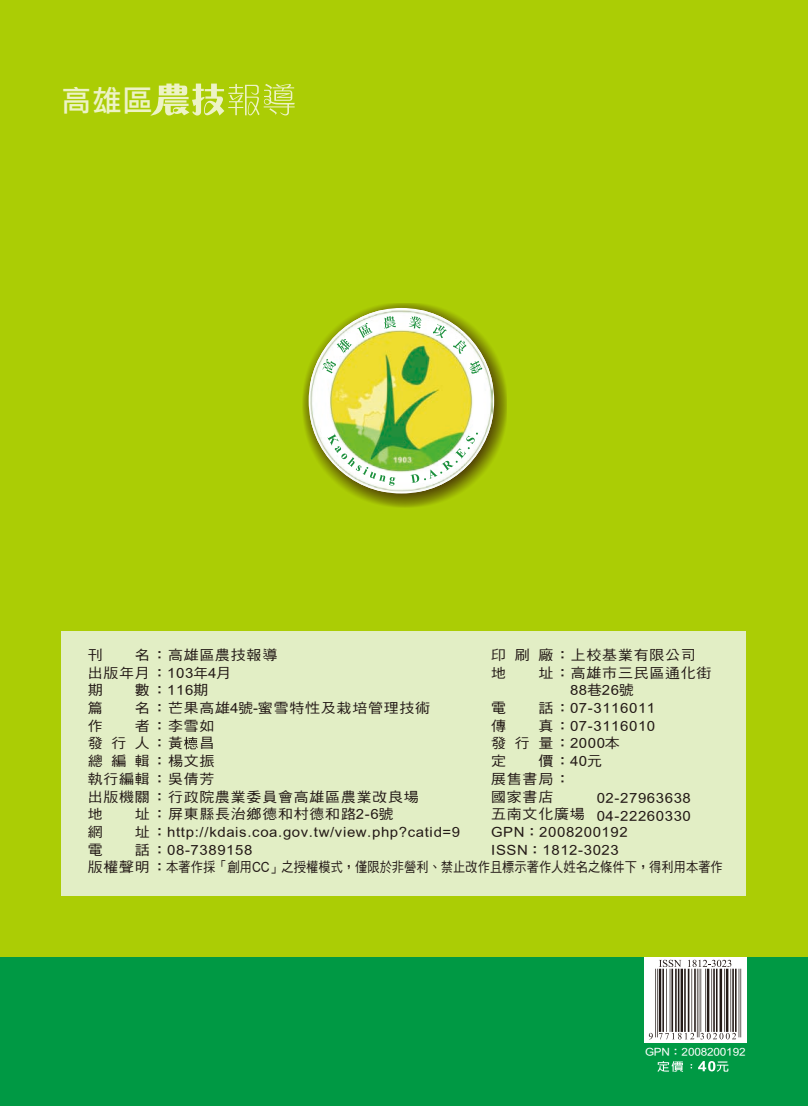
<style>
.page{position:relative;width:808px;height:1106px;background:#abcd05}
.page>*{position:absolute;margin:0;border:0;box-sizing:border-box;transform-origin:0 0}
.t1{font:29.1px "DF Li Hei Md WIN BF";color:#edf3c6}
.t2{font:13.8px/17.7px "DF Hei Md HKP BF";letter-spacing:.055em;color:#231916;scale:1.08 1}
.t3{font:13.8px/17.7px "DF Hei Md HKP BF";color:#231916;scale:1.08 1}
.t4{font:10.8px "DF Hei Md HKP BF";color:#fff;scale:1.08 1}
</style>
<div class="page">
<div style="left:62px;top:631px;width:684px;height:265px;background:#e2eec5"></div>
<div style="left:0;top:957px;width:808px;height:149px;background:#094"></div>
<svg style="left:184px;top:737px;width:14px;height:12px"></svg>
<svg style="left:644px;top:957px;width:102px;height:85px;background:#ebeaea"></svg>
<hr style="left:740px;top:968px;width:1px;height:69px;background:#231916">
<hr style="left:739px;top:968px;width:1px;height:69px;background:#231916">
<hr style="left:735px;top:968px;width:1px;height:63px;background:#231916">
<hr style="left:732px;top:968px;width:2px;height:63px;background:#231916">
<hr style="left:730px;top:968px;width:1px;height:63px;background:#231916">
<hr style="left:726px;top:968px;width:2px;height:63px;background:#231916">
<hr style="left:724px;top:968px;width:1px;height:63px;background:#231916">
<hr style="left:719px;top:968px;width:3px;height:63px;background:#231916">
<hr style="left:716px;top:968px;width:1px;height:63px;background:#231916">
<hr style="left:713px;top:968px;width:2px;height:63px;background:#231916">
<hr style="left:711px;top:968px;width:1px;height:63px;background:#231916">
<hr style="left:707px;top:968px;width:2px;height:63px;background:#231916">
<hr style="left:705px;top:968px;width:1px;height:63px;background:#231916">
<hr style="left:700px;top:968px;width:1px;height:63px;background:#231916">
<hr style="left:699px;top:968px;width:1px;height:69px;background:#231916">
<hr style="left:697px;top:968px;width:1px;height:69px;background:#231916">
<hr style="left:694px;top:968px;width:2px;height:63px;background:#231916">
<hr style="left:691px;top:968px;width:1px;height:63px;background:#231916">
<hr style="left:688px;top:968px;width:1px;height:63px;background:#231916">
<hr style="left:684px;top:968px;width:2px;height:63px;background:#231916">
<hr style="left:680px;top:968px;width:3px;height:63px;background:#231916">
<hr style="left:678px;top:968px;width:1px;height:63px;background:#231916">
<hr style="left:675px;top:968px;width:2px;height:63px;background:#231916">
<hr style="left:671px;top:968px;width:2px;height:63px;background:#231916">
<hr style="left:670px;top:968px;width:1px;height:63px;background:#231916">
<hr style="left:666px;top:968px;width:1px;height:63px;background:#231916">
<hr style="left:662px;top:968px;width:2px;height:63px;background:#231916">
<hr style="left:659px;top:968px;width:2px;height:63px;background:#231916">
<hr style="left:657px;top:968px;width:1px;height:69px;background:#231916">
<hr style="left:655px;top:968px;width:1px;height:69px;background:#231916">
<svg style="left:649px;top:1032px;width:4px;height:7px"></svg>
<svg style="left:659px;top:1032px;width:35px;height:7px"></svg>
<svg style="left:700px;top:1032px;width:36px;height:7px"></svg>
<svg style="left:659px;top:959px;width:22px;height:8px"></svg>
<svg style="left:688px;top:959px;width:43px;height:8px"></svg>
<svg style="left:657px;top:1061px;width:26px;height:10px"></svg>
<svg style="left:698px;top:1061px;width:30px;height:10px"></svg>
<div style="left:302px;top:304px;width:204px;height:204px;background:#260004;opacity:.74"></div>
<img style="left:311px;top:310px;width:181px;height:181px">
<svg style="left:384px;top:316px;width:12px;height:13px"></svg>
<svg style="left:409px;top:316px;width:12px;height:12px"></svg>
<svg style="left:433px;top:324px;width:13px;height:14px"></svg>
<svg style="left:453px;top:340px;width:13px;height:14px"></svg>
<svg style="left:469px;top:361px;width:13px;height:13px"></svg>
<svg style="left:337px;top:323px;width:35px;height:30px"></svg>
<svg style="left:322px;top:359px;width:14px;height:14px"></svg>
<svg style="left:410px;top:432px;width:68px;height:51px;background:#b0cd81"></svg>
<svg style="left:327px;top:433px;width:68px;height:52px;background:#a5cb83"></svg>
<svg style="left:150px;top:83px;width:145px;height:33px"></svg>
<p class="t1" style="left:62px;top:86px;width:92px">高雄區</p>
<p class="t2" style="left:88px;top:646px;width:177px;text-indent:47px">名：高雄區農技報導出版年月：103年4月<br>期</p>
<p class="t2" style="left:88px;top:646px;width:15px">刊</p>
<p class="t2" style="left:135px;top:681px;width:69px">數：116期</p>
<p class="t2" style="left:491px;top:646px;width:191px">印刷廠：上校基業有限公司地</p>
<p class="t2" style="left:538px;top:663px;width:162px">址：高雄市三民區通化街</p>
<p class="t2" style="left:570px;top:681px;width:61px">88巷26號</p>
<p class="t2" style="left:88px;top:699px;width:15px">篇</p>
<p class="t2" style="left:135px;top:699px;width:275px">名：芒果高雄4號-蜜雪特性及栽培管理技術</p>
<p class="t2" style="left:88px;top:716px;width:15px">作</p>
<p class="t2" style="left:491px;top:699px;width:15px">電</p>
<p class="t2" style="left:538px;top:699px;width:110px">話：07-3116011</p>
<p class="t2" style="left:491px;top:716px;width:15px">傳</p>
<p class="t2" style="left:88px;top:716px;width:308px;text-indent:47px">者：李雪如<br>發行人：黃 昌<br>總編輯：楊文振<br>執行編輯：吳倩芳<br>出版機關：行政院農業委員會高雄區農業改良場地</p>
<p class="t2" style="left:491px;top:716px;width:153px;text-indent:47px">真：07-3116010發行量：2000本<br>定</p>
<p class="t2" style="left:491px;top:752px;width:128px;text-indent:47px">價：40元<br>展售書局：<br>國家書店<br>五南文化廣場<br>GPN：2008200192<br>ISSN：1812-3023</p>
<p class="t2" style="left:597px;top:789px;width:88px">02-27963638<br>04-22260330</p>
<p class="t2" style="left:135px;top:805px;width:241px">址：屏東縣長治鄉德和村德和路2-6號</p>
<p class="t2" style="left:88px;top:823px;width:15px">網</p>
<p class="t2" style="left:135px;top:823px;width:302px">址：http://kdais.coa.gov.tw/view.php?catid=9</p>
<p class="t2" style="left:88px;top:840px;width:15px">電</p>
<p class="t3" style="left:88px;top:840px;width:589px;text-indent:47px">話：08-7389158<br>版權聲明：本著作採「創用CC」之授權模式，僅限於非營利、禁止改作且標示著作人姓名之條件下，得利用本著作</p>
<p class="t4" style="left:645px;top:1046px;width:94px">GPN：2008200192</p>
</div>
